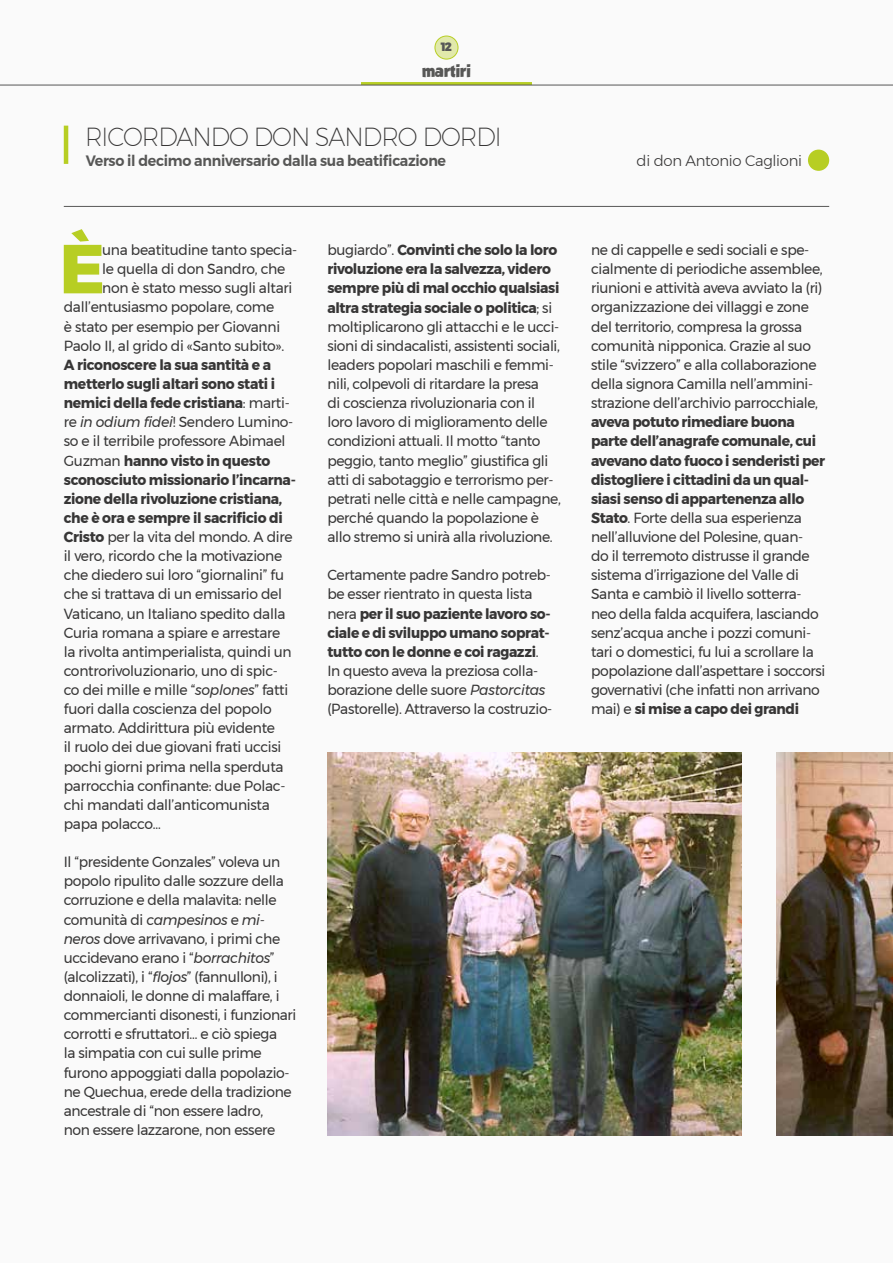
<style>
.page{position:relative;width:893px;height:1263px;background:#fafafa}
.page>*{position:absolute;margin:0;border:0;box-sizing:border-box;transform-origin:0 0}
.t1{font:800 69.15px "Montserrat";color:#b7ce23;scale:.95 1}
.t2{font:200 25.5px "Montserrat";letter-spacing:-.04em;color:#373636;scale:.95 1}
.t3{font:15.45px "GROBOLD";color:#575756;scale:.95 1}
.t4{font:600 15px "Montserrat";letter-spacing:-.02em;color:#575756;scale:.95 1}
.t5{font:300 15px "Montserrat";letter-spacing:-.02em;color:#373636}
.t6{font:14.7px/19.2px "Montserrat";letter-spacing:-.025em;color:#373636;scale:.95 1}
.t7{font:900 12px "Montserrat";color:#575756;scale:.95 1}
.s1{font-weight:700}
.s2{font-style:italic}
</style>
<div class="page">
<hr style="left:361px;top:82px;width:171px;height:3px;background:#b7ce23">
<div style="left:435px;top:36px;width:23px;height:23px;background:#e1e9ab;border-radius:50%"></div>
<div style="left:435px;top:36px;width:23px;height:23px;border:1px solid #b7ce23;border-radius:50%"></div>
<hr style="left:0;top:85px;width:893px;height:1px;background:#575756">
<img style="left:327px;top:753px;width:415px;height:382px">
<img style="left:776px;top:753px;width:117px;height:382px">
<hr style="left:64px;top:128px;width:4px;height:34px;background:#b7ce23">
<div style="left:808px;top:150px;width:21px;height:21px;background:#b7ce23;border-radius:50%"></div>
<hr style="left:64px;top:206px;width:765px;height:1px;background:#575756">
<p class="t7" style="left:441px;top:37px;width:13px">12</p>
<p class="t3" style="left:422px;top:61px;width:53px">martiri</p>
<h2 class="t2" style="left:85px;top:118px;width:440px">RICORDANDO DON SANDRO DORDI</h2>
<p class="t4" style="left:86px;top:149px;width:381px">Verso il decimo anniversario dalla sua beatificazione</p>
<h1 class="t1" style="left:60px;top:213px;width:49px">È</h1>
<p class="t6" style="left:102px;top:240px;width:207px">una beatitudine tanto specia-</p>
<p class="t6" style="left:102px;top:259px;width:194px">le quella di don Sandro, che</p>
<p class="t6" style="left:102px;top:278px;width:202px">non è stato messo sugli altari</p>
<p class="t6" style="left:64px;top:297px;width:223px">dall’entusiasmo popolare, come</p>
<p class="t6" style="left:64px;top:317px;width:229px">è stato per esempio per Giovanni</p>
<p class="t6" style="left:64px;top:336px;width:234px">Paolo II, al grido di «Santo subito».</p>
<p class="t6" style="left:64px;top:355px;width:246px"><span class="s1">A riconoscere la sua santità e a metterlo sugli altari sono stati i nemici della fede cristiana</span>: marti&shy;re <span class="s2">in odium fidei</span>! Sendero Lumino&shy;so e il terribile professore Abimael Guzman <span class="s1">hanno visto in questo sconosciuto missionario l’incarna&shy;zione della rivoluzione cristiana, che è ora e sempre il sacrificio di Cristo</span> per la vita del mondo. A dire il vero, ricordo che la motivazione che diedero sui loro “giornalini” fu che si trattava di un emissario del Vaticano, un Italiano spedito dalla Curia romana a spiare e arrestare la rivolta antimperialista, quindi un controrivoluzionario, uno di spic&shy;co dei mille e mille “<span class="s2">soplones</span>” fatti fuori dalla coscienza del popolo armato. Addirittura più evidente<br>il ruolo dei due giovani frati uccisi pochi giorni prima nella sperduta parrocchia confinante: due Polac&shy;chi mandati dall’anticomunista papa polacco…</p>
<p class="t6" style="left:64px;top:852px;width:246px">Il “presidente Gonzales” voleva un popolo ripulito dalle sozzure della corruzione e della malavita: nelle comunità di <span class="s2">campesinos</span> e <span class="s2">mi&shy;neros</span> dove arrivavano, i primi che uccidevano erano i “<span class="s2">borrachitos</span>” (alcolizzati), i “<span class="s2">flojos</span>” (fannulloni), i donnaioli, le donne di malaffare, i commercianti disonesti, i funzionari corrotti e sfruttatori… e ciò spiega<br>la simpatia con cui sulle prime furono appoggiati dalla popolazio&shy;ne Quechua, erede della tradizione ancestrale di “non essere ladro,<br>non essere lazzarone, non essere</p>
<p class="t6" style="left:327px;top:240px;width:247px">bugiardo”. <span class="s1">Convinti che solo la loro rivoluzione era la salvezza, videro sempre più di mal occhio qualsiasi altra strategia sociale o politica</span>; si moltiplicarono gli attacchi e le ucci&shy;sioni di sindacalisti, assistenti sociali, leaders popolari maschili e femmi&shy;nili, colpevoli di ritardare la presa<br>di coscienza rivoluzionaria con il loro lavoro di miglioramento delle condizioni attuali. Il motto “tanto peggio, tanto meglio” giustifica gli atti di sabotaggio e terrorismo per&shy;petrati nelle città e nelle campagne, perché quando la popolazione è allo stremo si unirà alla rivoluzione.</p>
<p class="t6" style="left:327px;top:565px;width:238px">Certamente padre Sandro potreb&shy;be esser rientrato in questa lista nera <span class="s1">per il suo paziente lavoro so&shy;ciale e di sviluppo umano soprat&shy;tutto con le donne e coi ragazzi</span>.<br>In questo aveva la preziosa colla&shy;borazione delle suore <span class="s2">Pastorcitas </span>(Pastorelle). Attraverso la costruzio-</p>
<p class="t5" style="left:637px;top:149px;width:167px">di don Antonio Caglioni</p>
<p class="t6" style="left:591px;top:240px;width:245px">ne di cappelle e sedi sociali e spe&shy;cialmente di periodiche assemblee, riunioni e attività aveva avviato la (ri) organizzazione dei villaggi e zone del territorio, compresa la grossa comunità nipponica. Grazie al suo stile “svizzero” e alla collaborazione della signora Camilla nell’ammini&shy;strazione dell’archivio parrocchiale,</p>
<p class="t6" style="left:591px;top:412px;width:248px"><span class="s1">aveva potuto rimediare buona parte dell’anagrafe comunale, cui avevano dato fuoco i senderisti per distogliere i cittadini da un qual&shy;siasi senso di appartenenza allo Stato</span>. Forte della sua esperienza nell’alluvione del Polesine, quan-<br>do il terremoto distrusse il grande sistema d’irrigazione del Valle di Santa e cambiò il livello sotterra&shy;neo della falda acquifera, lasciando senz’acqua anche i pozzi comuni&shy;tari o domestici, fu lui a scrollare la popolazione dall’aspettare i soccorsi governativi (che infatti non arrivano mai) e <span class="s1">si mise a capo dei grandi</span></p>
</div>
